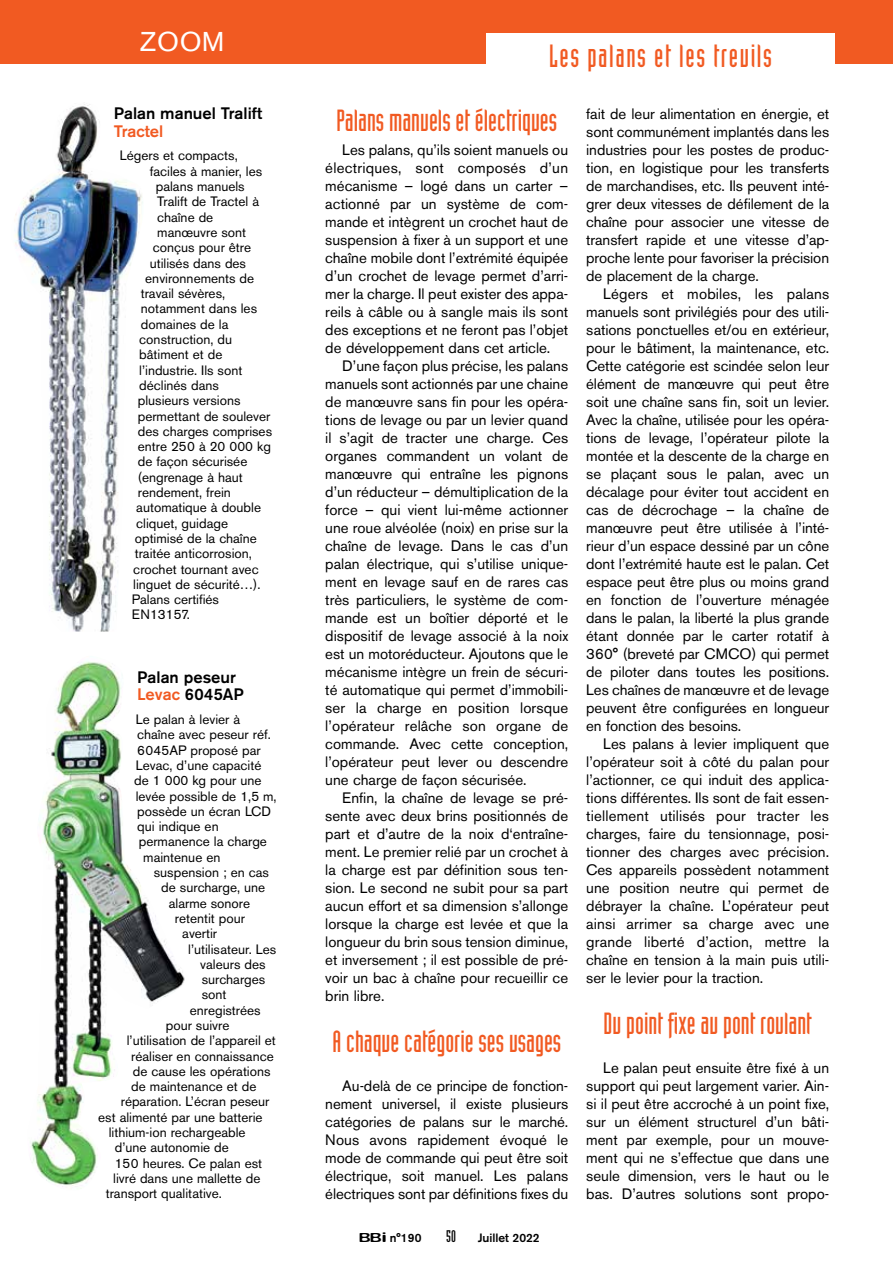
<style>
.page{position:relative;width:893px;height:1263px;background:#fff}
.page>*{position:absolute;margin:0;border:0;box-sizing:border-box;transform-origin:0 0}
.t1{font:31.5px "Industria Solid";letter-spacing:.05em;color:#f15a22}
.t2{font:30px "Industria Solid";color:#f15a22}
.t3{font:27px "Akzidenz Grotesk BE";color:#fff}
.t4{font:500 16.5px/17.2px "Akzidenz Grotesk BE";color:#000}
.t5{font:500 16.5px "Akzidenz Grotesk BE";color:#f15a22}
.t6{font:16.5px "Industria Solid";color:#000}
.t7{font:15px/18px "Akzidenz Grotesk BE";color:#000;text-align:justify}
.t8{font:13.5px "Akzidenz Grotesk BE";color:#000}
.t9{font:500 12px "Akzidenz Grotesk BE";color:#000}
.s1{color:#f15a22}
.s2{font-family:"Blur";font-size:13.5px}
</style>
<div class="page">
<div style="left:0;top:0;width:893px;height:64px;background:#f15a22"></div>
<div style="left:486px;top:34px;width:349px;height:36px;background:#fff"></div>
<img style="left:30px;top:661px;width:155px;height:526px">
<img style="left:15px;top:104px;width:128px;height:527px">
<h3 class="t3" style="left:140px;top:25px;width:85px">ZOOM</h3>
<p class="t4" style="left:114px;top:105px;width:150px">Palan manuel Tralift</p>
<p class="t5" style="left:114px;top:121px;width:51px">Tractel</p>
<p class="t8" style="left:120px;top:148px;width:120px">Légers et compacts,</p>
<p class="t8" style="left:150px;top:163px;width:114px">faciles à manier, les</p>
<p class="t8" style="left:156px;top:178px;width:90px">palans manuels</p>
<p class="t8" style="left:157px;top:194px;width:103px">Tralift de Tractel à</p>
<p class="t8" style="left:157px;top:209px;width:58px">chaîne de</p>
<p class="t8" style="left:157px;top:224px;width:90px">manœuvre sont</p>
<p class="t8" style="left:153px;top:239px;width:100px">conçus pour être</p>
<p class="t8" style="left:150px;top:255px;width:98px">utilisés dans des</p>
<p class="t8" style="left:145px;top:270px;width:110px">environnements de</p>
<p class="t8" style="left:141px;top:285px;width:86px">travail sévères,</p>
<p class="t8" style="left:141px;top:301px;width:118px">notamment dans les</p>
<p class="t8" style="left:141px;top:316px;width:89px">domaines de la</p>
<p class="t8" style="left:139px;top:331px;width:94px">construction, du</p>
<p class="t8" style="left:139px;top:347px;width:85px">bâtiment et de</p>
<p class="t8" style="left:139px;top:362px;width:105px">l’industrie. Ils sont</p>
<p class="t8" style="left:139px;top:377px;width:81px">déclinés dans</p>
<p class="t8" style="left:138px;top:392px;width:104px">plusieurs versions</p>
<p class="t8" style="left:138px;top:408px;width:134px">permettant de soulever</p>
<p class="t8" style="left:138px;top:423px;width:136px">des charges comprises</p>
<p class="t8" style="left:138px;top:438px;width:135px">entre 250 à 20 000 kg</p>
<p class="t8" style="left:138px;top:454px;width:111px">de façon sécurisée</p>
<p class="t8" style="left:138px;top:469px;width:107px">(engrenage à haut</p>
<p class="t8" style="left:138px;top:484px;width:95px">rendement, frein</p>
<p class="t8" style="left:136px;top:500px;width:126px">automatique à double</p>
<p class="t8" style="left:136px;top:515px;width:93px">cliquet, guidage</p>
<p class="t8" style="left:135px;top:530px;width:124px">optimisé de la chaîne</p>
<p class="t8" style="left:135px;top:545px;width:119px">traitée anticorrosion,</p>
<p class="t8" style="left:133px;top:561px;width:127px">crochet tournant avec</p>
<p class="t8" style="left:133px;top:576px;width:129px">linguet de sécurité…).</p>
<p class="t8" style="left:132px;top:591px;width:89px">Palans certifiés</p>
<p class="t8" style="left:132px;top:607px;width:60px">EN13157.</p>
<p class="t4" style="left:137px;top:668px;width:108px">Palan peseur<br><span class="s1">Levac</span> 6045AP</p>
<p class="t8" style="left:136px;top:711px;width:106px">Le palan à levier à</p>
<p class="t8" style="left:137px;top:727px;width:135px">chaîne avec peseur réf.</p>
<p class="t8" style="left:137px;top:742px;width:125px">6045AP proposé par</p>
<p class="t8" style="left:136px;top:757px;width:127px">Levac, d’une capacité</p>
<p class="t8" style="left:134px;top:772px;width:129px">de 1 000 kg pour une</p>
<p class="t8" style="left:136px;top:788px;width:142px">levée possible de 1,5 m,</p>
<p class="t8" style="left:137px;top:803px;width:135px">possède un écran LCD</p>
<p class="t8" style="left:137px;top:818px;width:83px">qui indique en</p>
<p class="t8" style="left:139px;top:834px;width:130px">permanence la charge</p>
<p class="t8" style="left:143px;top:849px;width:79px">maintenue en</p>
<p class="t8" style="left:154px;top:864px;width:117px">suspension ; en cas</p>
<p class="t8" style="left:161px;top:879px;width:105px">de surcharge, une</p>
<p class="t8" style="left:169px;top:895px;width:83px">alarme sonore</p>
<p class="t8" style="left:175px;top:910px;width:72px">retentit pour</p>
<p class="t8" style="left:182px;top:925px;width:36px">avertir</p>
<p class="t8" style="left:188px;top:941px;width:90px">l’utilisateur. Les</p>
<p class="t8" style="left:200px;top:956px;width:67px">valeurs des</p>
<p class="t8" style="left:202px;top:971px;width:65px">surcharges</p>
<p class="t8" style="left:202px;top:987px;width:26px">sont</p>
<p class="t8" style="left:190px;top:1002px;width:72px">enregistrées</p>
<p class="t8" style="left:166px;top:1017px;width:65px">pour suivre</p>
<p class="t8" style="left:127px;top:1032px;width:151px">l’utilisation de l’appareil et</p>
<p class="t8" style="left:131px;top:1048px;width:144px">réaliser en connaissance</p>
<p class="t8" style="left:133px;top:1063px;width:139px">de cause les opérations</p>
<p class="t8" style="left:131px;top:1078px;width:127px">de maintenance et de</p>
<p class="t8" style="left:121px;top:1094px;width:150px">réparation. L’écran peseur</p>
<p class="t8" style="left:98px;top:1109px;width:166px">est alimenté par une batterie</p>
<p class="t8" style="left:109px;top:1124px;width:138px">lithium-ion rechargeable</p>
<p class="t8" style="left:115px;top:1139px;width:116px">d’une autonomie de</p>
<p class="t8" style="left:115px;top:1155px;width:149px">150 heures. Ce palan est</p>
<p class="t8" style="left:113px;top:1170px;width:149px">livré dans une mallette de</p>
<p class="t8" style="left:106px;top:1185px;width:118px">transport qualitative.</p>
<h1 class="t1" style="left:549px;top:39px;width:224px">Les palans et les treuils</h1>
<h2 class="t2" style="left:336px;top:104px;width:222px">Palans manuels et électriques</h2>
<p class="t7" style="left:325px;top:141px;width:244px;text-indent:17px">Les palans, qu’ils soient manuels ou électriques, sont composés d’un mécanisme – logé dans un carter – actionné par un système de com&shy;mande et intègrent un crochet haut de suspension à fixer à un support et une chaîne mobile dont l’extrémité équipée d’un crochet de levage permet d’arri&shy;mer la charge. Il peut exister des appa&shy;reils à câble ou à sangle mais ils sont des exceptions et ne feront pas l’objet de développement dans cet article.</p>
<p class="t7" style="left:325px;top:357px;width:244px;text-indent:17px">D’une façon plus précise, les palans manuels sont actionnés par une chaine de manœuvre sans fin pour les opéra&shy;tions de levage ou par un levier quand il s’agit de tracter une charge. Ces organes commandent un volant de manœuvre qui entraîne les pignons d’un réducteur – démultiplication de la force – qui vient lui-même actionner une roue alvéolée (noix) en prise sur la chaîne de levage. Dans le cas d’un palan électrique, qui s’utilise unique&shy;ment en levage sauf en de rares cas très particuliers, le système de com&shy;mande est un boîtier déporté et le dispositif de levage associé à la noix est un motoréducteur. Ajoutons que le mécanisme intègre un frein de sécuri&shy;té automatique qui permet d’immobili&shy;ser la charge en position lorsque l’opérateur relâche son organe de commande. Avec cette conception, l’opérateur peut lever ou descendre une charge de façon sécurisée.</p>
<p class="t7" style="left:325px;top:789px;width:244px;text-indent:17px">Enfin, la chaîne de levage se pré&shy;sente avec deux brins positionnés de part et d’autre de la noix d‘entraîne&shy;ment. Le premier relié par un crochet à la charge est par définition sous ten&shy;sion. Le second ne subit pour sa part aucun effort et sa dimension s’allonge lorsque la charge est levée et que la longueur du brin sous tension diminue, et inversement ; il est possible de pré&shy;voir un bac à chaîne pour recueillir ce brin libre.</p>
<h2 class="t2" style="left:332px;top:1025px;width:230px">A chaque catégorie ses usages</h2>
<p class="t7" style="left:325px;top:1077px;width:245px;text-indent:17px">Au-delà de ce principe de fonction&shy;nement universel, il existe plusieurs catégories de palans sur le marché.<br>Nous avons rapidement évoqué le mode de commande qui peut être soit électrique, soit manuel. Les palans électriques sont par définitions fixes du</p>
<p class="t9" style="left:359px;top:1231px;width:64px"><span class="s2">BBi</span> n°190</p>
<p class="t6" style="left:446px;top:1227px;width:11px">50</p>
<p class="t9" style="left:478px;top:1231px;width:63px">Juillet 2022</p>
<p class="t7" style="left:586px;top:105px;width:244px">fait de leur alimentation en énergie, et sont communément implantés dans les industries pour les postes de produc&shy;tion, en logistique pour les transferts de marchandises, etc. Ils peuvent inté&shy;grer deux vitesses de défilement de la chaîne pour associer une vitesse de transfert rapide et une vitesse d’ap&shy;proche lente pour favoriser la précision de placement de la charge.</p>
<p class="t7" style="left:586px;top:285px;width:245px;text-indent:17px">Légers et mobiles, les palans manuels sont privilégiés pour des utili&shy;sations ponctuelles et/ou en extérieur, pour le bâtiment, la maintenance, etc.<br>Cette catégorie est scindée selon leur élément de manœuvre qui peut être soit une chaîne sans fin, soit un levier.<br>Avec la chaîne, utilisée pour les opéra&shy;tions de levage, l’opérateur pilote la montée et la descente de la charge en se plaçant sous le palan, avec un décalage pour éviter tout accident en cas de décrochage – la chaîne de manœuvre peut être utilisée à l’inté&shy;rieur d’un espace dessiné par un cône dont l’extrémité haute est le palan. Cet espace peut être plus ou moins grand en fonction de l’ouverture ménagée dans le palan, la liberté la plus grande étant donnée par le carter rotatif à 360° (breveté par CMCO) qui permet de piloter dans toutes les positions.<br>Les chaînes de manœuvre et de levage peuvent être configurées en longueur en fonction des besoins.</p>
<p class="t7" style="left:586px;top:735px;width:245px;text-indent:17px">Les palans à levier impliquent que l’opérateur soit à côté du palan pour l’actionner, ce qui induit des applica&shy;tions différentes. Ils sont de fait essen&shy;tiellement utilisés pour tracter les charges, faire du tensionnage, posi&shy;tionner des charges avec précision.<br>Ces appareils possèdent notamment une position neutre qui permet de débrayer la chaîne. L’opérateur peut ainsi arrimer sa charge avec une grande liberté d’action, mettre la chaîne en tension à la main puis utili&shy;ser le levier pour la traction.</p>
<h2 class="t2" style="left:604px;top:1007px;width:210px">Du point fixe au pont roulant</h2>
<p class="t7" style="left:586px;top:1059px;width:244px;text-indent:17px">Le palan peut ensuite être fixé à un support qui peut largement varier. Ain&shy;si il peut être accroché à un point fixe, sur un élément structurel d’un bâti&shy;ment par exemple, pour un mouve&shy;ment qui ne s’effectue que dans une seule dimension, vers le haut ou le bas. D’autres solutions sont propo-</p>
</div>
